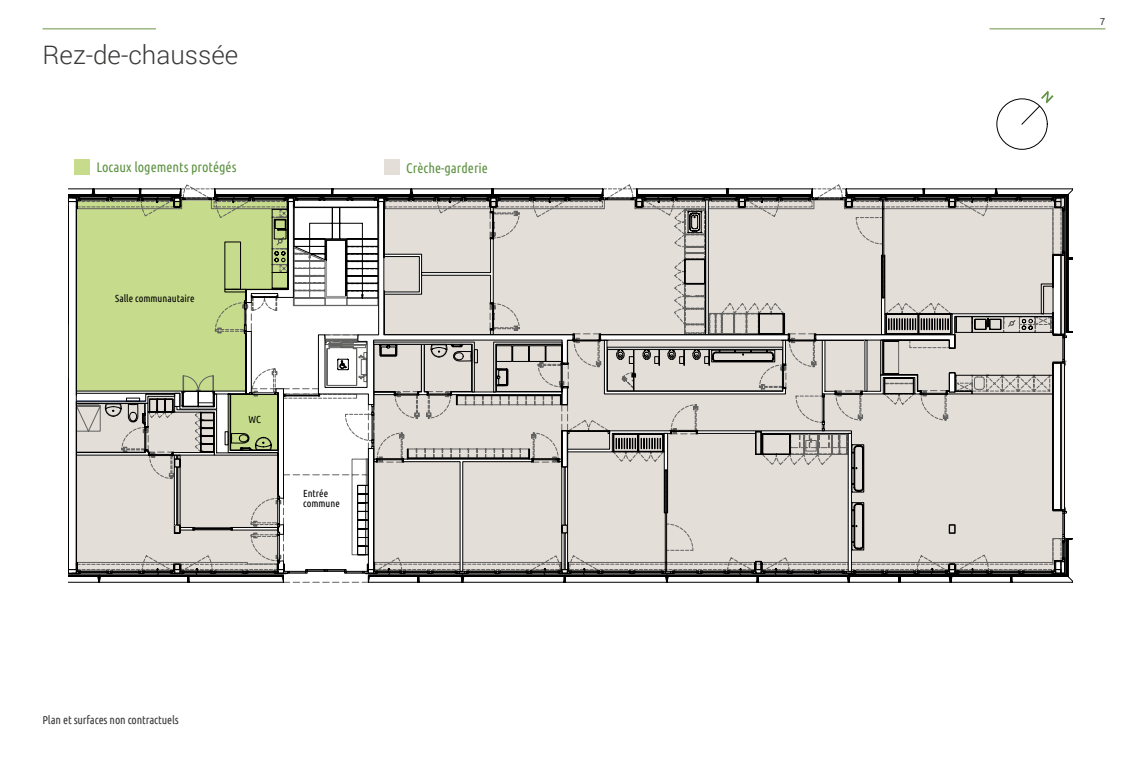
<style>
.page{position:relative;width:1134px;height:766px;background:#fff}
.page>*{position:absolute;margin:0;border:0;box-sizing:border-box;transform-origin:0 0}
.t1{font:300 26px "Roboto";color:#3a3a39}
.t2{font:13.9px "Ubuntu Condensed";color:#5f9343}
.t3{font:11.5px "Ubuntu Condensed";letter-spacing:-.01em;color:#3a3a39}
.t4{font:10.2px/10.2px "Ubuntu Condensed";color:#000}
.t5{font:10px "Ubuntu";color:#3a3a39}
</style>
<div class="page">
<hr style="left:43px;top:28px;width:113px;height:1px;background:#6b9443">
<hr style="left:989px;top:28px;width:116px;height:1px;background:#6b9443">
<svg style="left:68px;top:188px;width:1004px;height:395px"></svg>
<svg style="left:68px;top:185px;width:999px;height:391px;background:#cbc9be"></svg>
<div style="left:74px;top:159px;width:16px;height:15px;background:#c6db8c"></div>
<div style="left:384px;top:159px;width:15px;height:16px;background:#e4ded9"></div>
<svg style="left:996px;top:91px;width:57px;height:59px"></svg>
<h1 class="t1" style="left:43px;top:37px;width:197px">Rez-de-chaussée</h1>
<p class="t2" style="left:96px;top:159px;width:142px">Locaux logements protégés</p>
<p class="t2" style="left:406px;top:160px;width:83px">Crèche-garderie</p>
<p class="t4" style="left:115px;top:292px;width:81px">Salle communautaire</p>
<p class="t4" style="left:248px;top:414px;width:14px">WC</p>
<p class="t4" style="left:303px;top:487px;width:38px">Entrée commune</p>
<p class="t3" style="left:43px;top:712px;width:138px">Plan et surfaces non contractuels</p>
<p class="t5" style="left:1100px;top:16px;width:7px">7</p>
</div>
